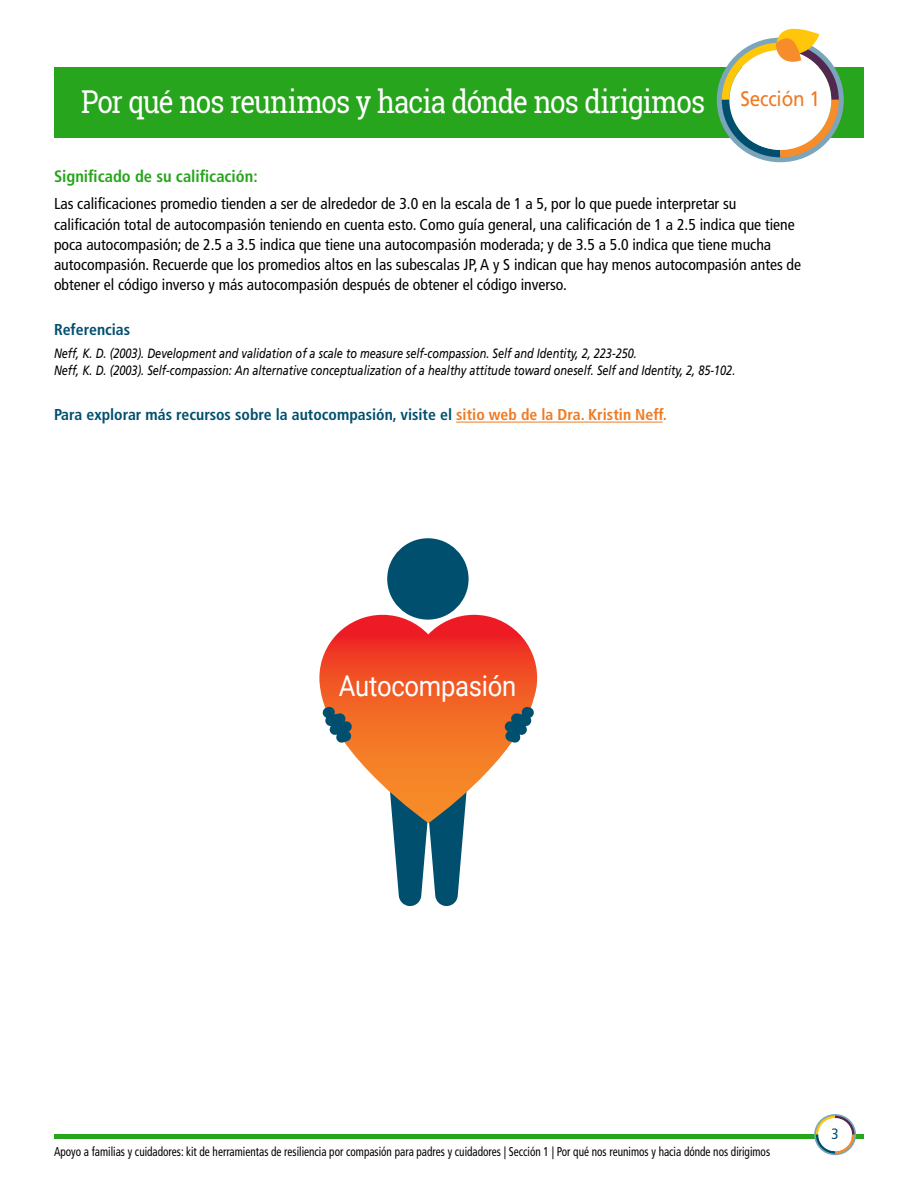
<style>
.page{position:relative;width:918px;height:1188px;background:#fff}
.page>*{position:absolute;margin:0;border:0;box-sizing:border-box;transform-origin:0 0}
.t1{font:31.5px "Roboto Slab";letter-spacing:-.035em;color:#fff;scale:.88 1}
.t2{font:28.5px "Roboto";letter-spacing:-.01em;color:#fff;scale:.9 1}
.t3{font:700 condensed 16.5px "Frutiger LT Std";color:#27a51c}
.t4{font:condensed 15.75px/20.2px "Frutiger LT Std";color:#000}
.t5{font:700 condensed 15.75px "Frutiger LT Std";color:#004f6e}
.t6{font:condensed 15px "Frutiger LT Std";color:#004f6e}
.t7{font:italic 13.5px/16.5px "Frutiger LT Std";color:#000;scale:.81 1}
.t8{font:condensed 12.75px "Frutiger LT Std";color:#000;scale:.88 1}
.s1{color:#ef7a22}
</style>
<div class="page">
<hr style="left:54px;top:1134px;width:810px;height:4px;background:#27a51c">
<svg style="left:814px;top:1114px;width:42px;height:41px"></svg>
<div style="left:818px;top:1118px;width:34px;height:33px;background:#fff;border-radius:50%"></div>
<div style="left:54px;top:68px;width:810px;height:70px;background:#27a51c"></div>
<svg style="left:717px;top:28px;width:127px;height:134px"></svg>
<hr style="left:456px;top:422px;width:207px;height:1px;background:#ef7a22">
<div style="left:387px;top:538px;width:82px;height:82px;background:#004f6e;border-radius:50%"></div>
<svg style="left:392px;top:823px;width:72px;height:84px"></svg>
<svg style="left:319px;top:615px;width:218px;height:208px"></svg>
<svg style="left:322px;top:706px;width:30px;height:37px"></svg>
<svg style="left:504px;top:706px;width:30px;height:37px"></svg>
<h1 class="t1" style="left:81px;top:79px;width:841px">Por qué nos reunimos y hacia dónde nos dirigimos <sup>Sección</sup> <sup>1</sup></h1>
<p class="t3" style="left:54px;top:167px;width:205px">Significado de su calificación:</p>
<p class="t4" style="left:54px;top:194px;width:749px">Las calificaciones promedio tienden a ser de alrededor de 3.0 en la escala de 1 a 5, por lo que puede interpretar su calificación total de autocompasión teniendo en cuenta esto. Como guía general, una calificación de 1 a 2.5 indica que tiene poca autocompasión; de 2.5 a 3.5 indica que tiene una autocompasión moderada; y de 3.5 a 5.0 indica que tiene mucha autocompasión. Recuerde que los promedios altos en las subescalas JP, A y S indican que hay menos autocompasión antes de obtener el código inverso y más autocompasión después de obtener el código inverso.</p>
<p class="t5" style="left:54px;top:320px;width:78px">Referencias</p>
<p class="t7" style="left:54px;top:345px;width:843px">Neff, K. D. (2003). Development and validation of a scale to measure self-compassion. Self and Identity, 2, 223-250.<br>Neff, K. D. (2003). Self-compassion: An alternative conceptualization of a healthy attitude toward oneself. Self and Identity, 2, 85-102.</p>
<p class="t5" style="left:54px;top:406px;width:614px">Para explorar más recursos sobre la autocompasión, visite el <span class="s1">sitio web de la Dra. Kristin Neff.</span></p>
<h2 class="t2" style="left:339px;top:666px;width:199px">Autocompasión</h2>
<p class="t8" style="left:54px;top:1144px;width:815px">Apoyo a familias y cuidadores: kit de herramientas de resiliencia por compasión para padres y cuidadores | Sección 1 | Por qué nos reunimos y hacia dónde nos dirigimos</p>
<p class="t6" style="left:832px;top:1125px;width:9px">3</p>
</div>
